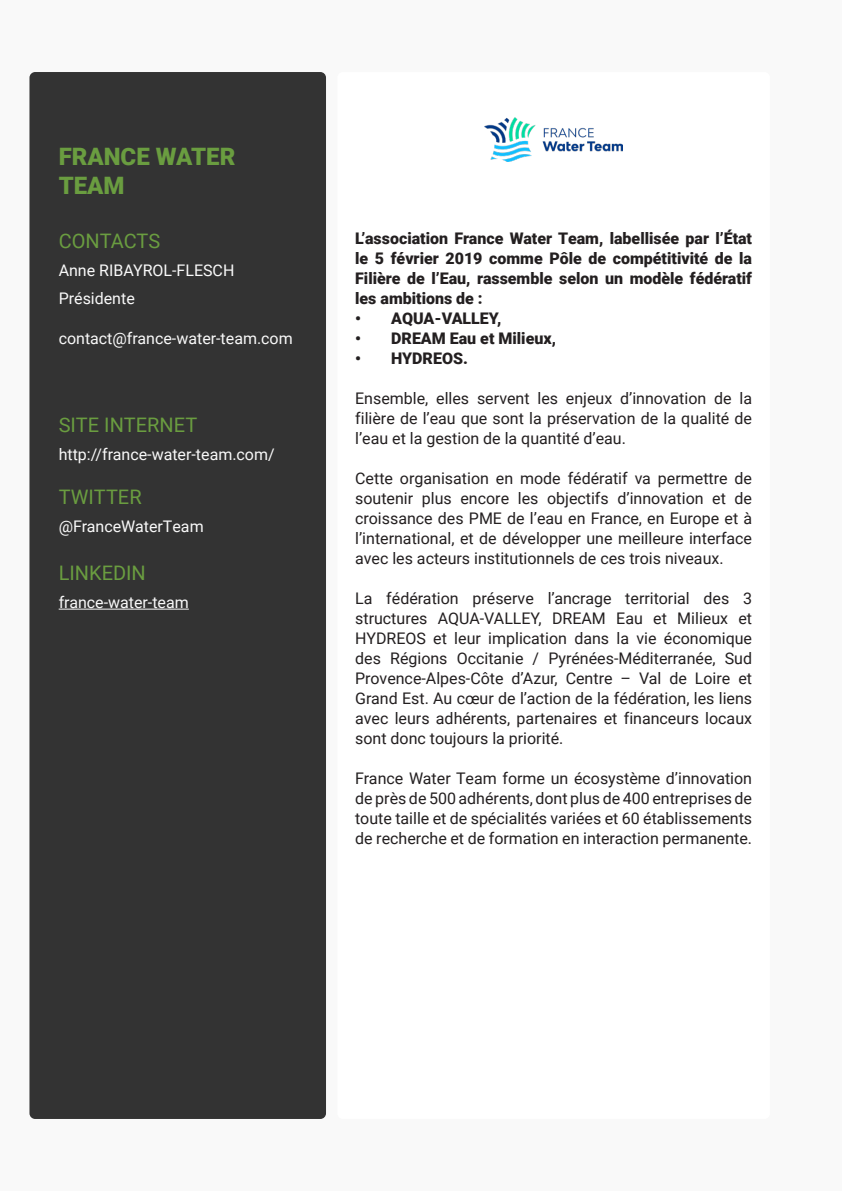
<style>
.page{position:relative;width:842px;height:1191px;background:#fff}
.page>*{position:absolute;margin:0;border:0;box-sizing:border-box;transform-origin:0 0}
.t1{font:900 24px/28.8px "Roboto";color:#6a9d40}
.t2{font:20px "Roboto";color:#6a9d40}
.t3{font:16px/20px "Roboto";color:#231f20;text-align:justify}
.t4{font:900 16px/20px "Roboto";color:#231f20;text-align:justify}
.t5{font:16px "Roboto";color:#f9f9f9}
</style>
<div class="page">
<div style="left:29px;top:72px;width:297px;height:1047px;background:#333;border-radius:6px"></div>
<hr style="left:59px;top:609px;width:130px;height:1px;background:#f9f9f9">
<img style="left:484px;top:117px;width:139px;height:44px">
<p class="t1" style="left:59px;top:141px;width:178px">FRANCE WATER<br>TEAM</p>
<p class="t2" style="left:59px;top:227px;width:103px">CONTACTS</p>
<p class="t5" style="left:59px;top:259px;width:177px">Anne RIBAYROL-FLESCH</p>
<p class="t5" style="left:59px;top:287px;width:78px">Présidente</p>
<p class="t5" style="left:59px;top:327px;width:236px">contact@france-water-team.com</p>
<p class="t2" style="left:59px;top:411px;width:140px">SITE INTERNET</p>
<p class="t5" style="left:59px;top:443px;width:218px">http://france-water-team.com/</p>
<p class="t2" style="left:59px;top:483px;width:84px">TWITTER</p>
<p class="t5" style="left:59px;top:515px;width:147px">@FranceWaterTeam</p>
<p class="t2" style="left:59px;top:559px;width:89px">LINKEDIN</p>
<p class="t5" style="left:59px;top:591px;width:132px">france-water-team</p>
<p class="t4" style="left:355px;top:227px;width:398px">L’association France Water Team, labellisée par l’État le 5 février 2019 comme Pôle de compétitivité de la Filière de l’Eau, rassemble selon un modèle fédératif les ambitions de :</p>
<p class="t4" style="left:355px;top:307px;width:148px">• AQUA-VALLEY,</p>
<p class="t4" style="left:355px;top:327px;width:202px">• DREAM Eau et Milieux,</p>
<p class="t4" style="left:355px;top:347px;width:114px">• HYDREOS.</p>
<p class="t3" style="left:355px;top:387px;width:398px">Ensemble, elles servent les enjeux d’innovation de la filière de l’eau que sont la préservation de la qualité de l’eau et la gestion de la quantité d’eau.</p>
<p class="t3" style="left:355px;top:467px;width:398px">Cette organisation en mode fédératif va permettre de soutenir plus encore les objectifs d’innovation et de croissance des PME de l’eau en France, en Europe et à l’international, et de développer une meilleure interface avec les acteurs institutionnels de ces trois niveaux.</p>
<p class="t3" style="left:355px;top:587px;width:398px">La fédération préserve l’ancrage territorial des 3 structures AQUA-VALLEY, DREAM Eau et Milieux et HYDREOS et leur implication dans la vie économique des Régions Occitanie / Pyrénées-Méditerranée, Sud Provence-Alpes-Côte d’Azur, Centre – Val de Loire et Grand Est. Au cœur de l’action de la fédération, les liens avec leurs adhérents, partenaires et financeurs locaux sont donc toujours la priorité.</p>
<p class="t3" style="left:355px;top:767px;width:398px">France Water Team forme un écosystème d’innovation de près de 500 adhérents, dont plus de 400 entreprises de toute taille et de spécialités variées et 60 établissements de recherche et de formation en interaction permanente.</p>
</div>
